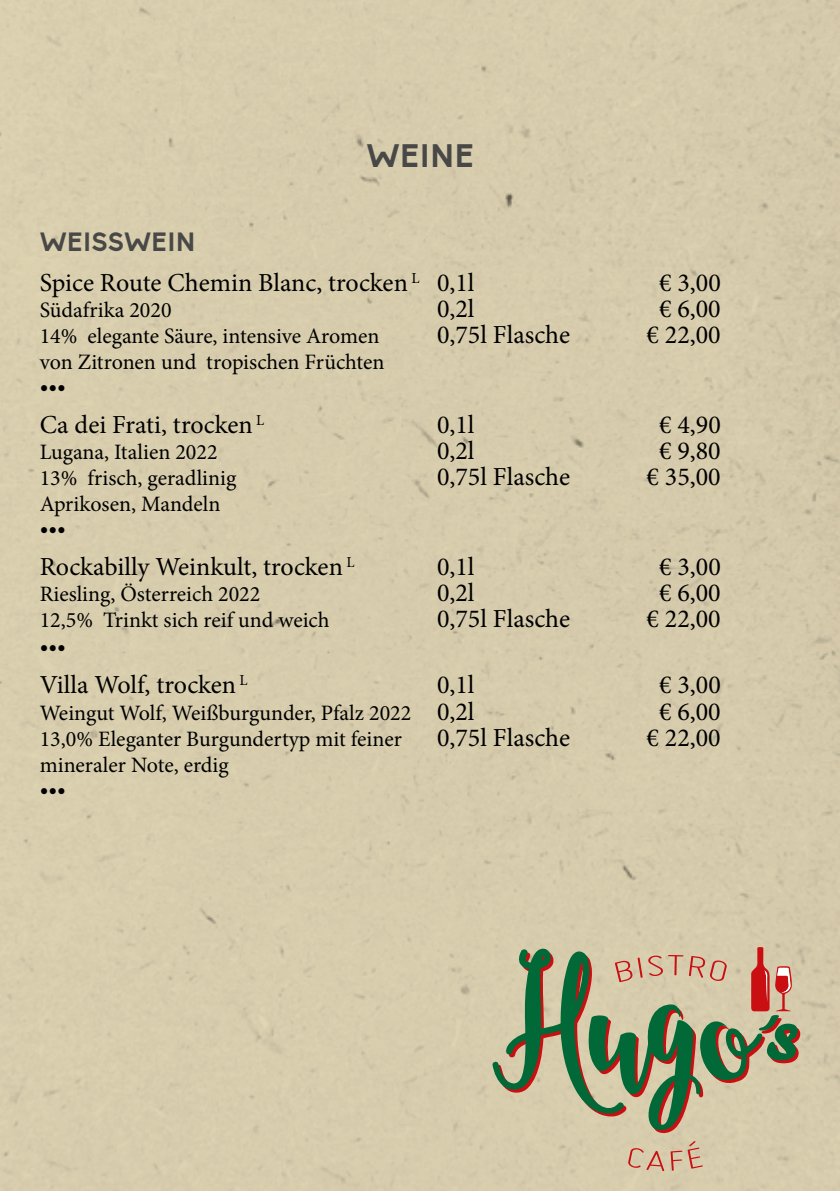
<style>
.page{position:relative;width:840px;height:1191px;background:#fff}
.page>*{position:absolute;margin:0;border:0;box-sizing:border-box;transform-origin:0 0}
.t1{font:700 32px "Biko";letter-spacing:.005em;color:#484847}
.t2{font:26px "Minion Pro";color:#000}
.t3{font:700 26px "Biko";letter-spacing:.005em;color:#484847}
.t4{font:22px "Minion Pro";color:#000}
.t5{font:700 22px "Minion Pro";color:#000}
.s1{font-size:26px}
</style>
<div class="page">
<div style="left:0;top:0;width:839px;height:1191px;background:#d7cdac"></div>
<svg style="left:628px;top:1148px;width:36px;height:23px"></svg>
<svg style="left:670px;top:1141px;width:32px;height:29px"></svg>
<svg style="left:492px;top:947px;width:307px;height:187px"></svg>
<h1 class="t1" style="left:366px;top:137px;width:108px">WEINE</h1>
<p class="t3" style="left:40px;top:227px;width:157px">WEISSWEIN</p>
<p class="t2" style="left:40px;top:266px;width:436px">Spice Route Chemin Blanc, trocken <sup>L</sup> 0,1l</p>
<p class="t2" style="left:658px;top:266px;width:63px">€ 3,00</p>
<p class="t4" style="left:40px;top:295px;width:133px">Südafrika 2020</p>
<p class="t2" style="left:437px;top:292px;width:39px">0,2l</p>
<p class="t2" style="left:658px;top:292px;width:63px">€ 6,00</p>
<p class="t4" style="left:40px;top:321px;width:341px">14% elegante Säure, intensive Aromen</p>
<p class="t2" style="left:437px;top:318px;width:135px">0,75l Flasche</p>
<p class="t2" style="left:646px;top:318px;width:76px">€ 22,00</p>
<p class="t4" style="left:40px;top:347px;width:346px">von Zitronen und tropischen Früchten</p>
<p class="t5" style="left:40px;top:371px;width:28px">•••</p>
<p class="t2" style="left:40px;top:408px;width:226px">Ca dei Frati, trocken <sup>L</sup></p>
<p class="t2" style="left:437px;top:408px;width:39px">0,1l</p>
<p class="t2" style="left:658px;top:408px;width:63px">€ 4,90</p>
<p class="t4" style="left:40px;top:437px;width:179px">Lugana, Italien 2022</p>
<p class="t2" style="left:437px;top:434px;width:39px">0,2l</p>
<p class="t2" style="left:658px;top:434px;width:63px">€ 9,80</p>
<p class="t4" style="left:40px;top:463px;width:198px">13% frisch, geradlinig</p>
<p class="t2" style="left:437px;top:460px;width:135px">0,75l Flasche</p>
<p class="t2" style="left:646px;top:460px;width:76px">€ 35,00</p>
<p class="t4" style="left:40px;top:489px;width:182px">Aprikosen, Mandeln</p>
<p class="t5" style="left:40px;top:513px;width:28px">•••</p>
<p class="t2" style="left:40px;top:550px;width:316px">Rockabilly Weinkult, trocken <sup>L</sup></p>
<p class="t2" style="left:437px;top:550px;width:39px">0,1l</p>
<p class="t2" style="left:658px;top:550px;width:63px">€ 3,00</p>
<p class="t4" style="left:40px;top:579px;width:222px">Riesling, Österreich 2022</p>
<p class="t2" style="left:437px;top:576px;width:39px">0,2l</p>
<p class="t2" style="left:658px;top:576px;width:63px">€ 6,00</p>
<p class="t4" style="left:40px;top:605px;width:291px">12,5% Trinkt sich reif und weich</p>
<p class="t2" style="left:437px;top:602px;width:135px">0,75l Flasche</p>
<p class="t2" style="left:646px;top:602px;width:76px">€ 22,00</p>
<p class="t5" style="left:40px;top:631px;width:28px">•••</p>
<p class="t2" style="left:40px;top:668px;width:209px">Villa Wolf, trocken <sup>L</sup></p>
<p class="t2" style="left:437px;top:668px;width:39px">0,1l</p>
<p class="t2" style="left:658px;top:668px;width:63px">€ 3,00</p>
<p class="t4" style="left:40px;top:697px;width:436px">Weingut Wolf, Weißburgunder, Pfalz 2022 <span class="s1">0,2l</span></p>
<p class="t2" style="left:658px;top:694px;width:63px">€ 6,00</p>
<p class="t4" style="left:40px;top:723px;width:363px">13,0% Eleganter Burgundertyp mit feiner</p>
<p class="t2" style="left:437px;top:720px;width:135px">0,75l Flasche</p>
<p class="t2" style="left:646px;top:720px;width:76px">€ 22,00</p>
<p class="t4" style="left:40px;top:749px;width:190px">mineraler Note, erdig</p>
<p class="t5" style="left:40px;top:773px;width:28px">•••</p>
</div>
